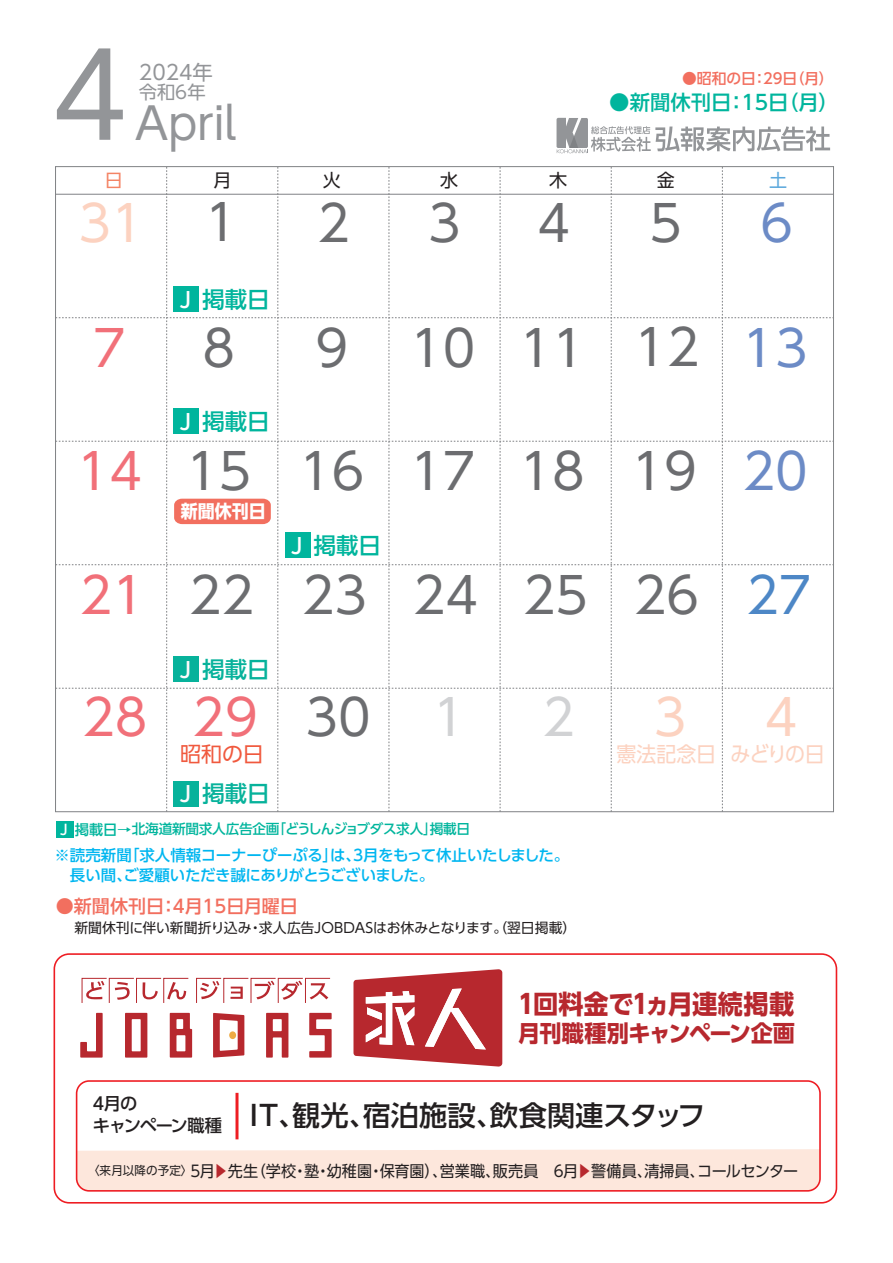
<style>
.page{position:relative;width:893px;height:1263px;background:#fff}
.page>*{position:absolute;margin:0;border:0;box-sizing:border-box;transform-origin:0 0}
.t1{font:115.95px "UD Shin Go Pro";color:#939598}
.t2{font:49.5px "UD Shin Go Pro";color:#6c6d70}
.t3{font:49.5px "UD Shin Go Pro";color:#f17079}
.t4{font:49.5px "UD Shin Go Pro";color:#fcd2c0}
.t5{font:49.5px "UD Shin Go Pro";color:#d1d2d4}
.t6{font:49.5px "UD Shin Go Pro";color:#6c8bc6}
.t7{font:44.1px "UD Shin Go Pro";letter-spacing:-.01em;color:#939598}
.t8{font:500 27.9px "UD Shin Go Pro";color:#231f20}
.t9{font:700 26.25px "UD Shin Go Pro";letter-spacing:-.01em;color:#b7282e;scale:.96 1}
.t10{font:700 23.1px "UD Shin Go Pro";letter-spacing:-.03em;color:#b7282e;scale:.96 1}
.t11{font:500 22.5px "UD Shin Go Pro";letter-spacing:-.005em;color:#00b59d}
.t12{font:500 22.5px "UD Shin Go Pro";letter-spacing:-.005em;color:#07b29b}
.t13{font:21px "UD Shin Go Pro";letter-spacing:-.015em;color:#fcd2c0;scale:.95 1}
.t14{font:21px "UD Shin Go Pro";color:#f0593e}
.t15{font:500 20.4px "UD Shin Go Pro";color:#00b59d}
.t16{font:20.4px "UD Shin Go Pro";color:#939598}
.t17{font:18.3px "UD Shin Go Pro";color:#939598}
.t18{font:500 18.15px "UD Shin Go Pro";letter-spacing:-.01em;color:#f26f5f}
.t19{font:18px "UD Shin Go Pro";color:#231f20}
.t20{font:700 18px "UD Shin Go Pro";color:#fff;scale:.95 1}
.t21{font:18px "UD Shin Go Pro";color:#f48465}
.t22{font:18px "UD Shin Go Pro";color:#5ba8dc}
.t23{font:500 17.25px/22.4px "UD Shin Go Pro";letter-spacing:-.07em;color:#231f20}
.t24{font:15.75px "UD Shin Go Pro";letter-spacing:-.005em;color:#231f20;scale:.96 1}
.t25{font:500 15.45px/20.2px "UD Shin Go Pro";letter-spacing:-.02em;color:#00b6f0}
.t26{font:500 14.7px "UD Shin Go Pro";color:#f26f5f}
.t27{font:13.8px "UD Shin Go Pro";letter-spacing:-.015em;color:#231f20}
.t28{font:500 13.65px "UD Shin Go Pro";letter-spacing:-.02em;color:#00b59d}
.s1{color:#6c6d70}
.s2{font-size:21.45px;color:#fff}
.s3{color:#6c8bc6}
.s4{color:#f17079}
.s5{color:#4d87c6}
.s6{font-size:21.45px;color:#fefafc}
.s7{font-size:14.25px;color:#fff}
.s8{font-size:14.25px}
.s9{font-size:12px}
.s10{color:#b7282e}
</style>
<div class="page">
<svg style="left:56px;top:167px;width:777px;height:645px"></svg>
<div style="left:174px;top:409px;width:25px;height:25px;background:#00b59d"></div>
<div style="left:174px;top:287px;width:25px;height:25px;background:#00b59d"></div>
<div style="left:285px;top:533px;width:26px;height:25px;background:#00b59d"></div>
<div style="left:174px;top:781px;width:25px;height:25px;background:#07b29b"></div>
<div style="left:174px;top:657px;width:25px;height:25px;background:#07b29b"></div>
<div style="left:56px;top:821px;width:17px;height:16px;background:#00b59d"></div>
<div style="left:77px;top:1149px;width:741px;height:40px;background:#fde7dc"></div>
<svg style="left:196px;top:978px;width:135px;height:25px"></svg>
<svg style="left:81px;top:978px;width:108px;height:25px"></svg>
<svg style="left:125px;top:1013px;width:22px;height:44px"></svg>
<svg style="left:170px;top:1013px;width:22px;height:44px"></svg>
<svg style="left:213px;top:1013px;width:31px;height:44px"></svg>
<svg style="left:266px;top:1013px;width:22px;height:44px"></svg>
<svg style="left:309px;top:1013px;width:23px;height:44px"></svg>
<svg style="left:80px;top:1013px;width:23px;height:44px"></svg>
<svg style="left:353px;top:969px;width:149px;height:97px"></svg>
<div style="left:54px;top:953px;width:783px;height:250px;border:2px solid #ee1d23;border-radius:15px"></div>
<div style="left:76px;top:1080px;width:745px;height:112px;border:2px solid #ee1d23;border-radius:13px"></div>
<hr style="left:235px;top:1093px;width:3px;height:46px;background:#ee1d23">
<svg style="left:557px;top:118px;width:273px;height:35px"></svg>
<h1 class="t1" style="left:51px;top:2px;width:78px">4</h1>
<h3 class="t16" style="left:139px;top:56px;width:76px">2024年</h3>
<p class="t17" style="left:139px;top:77px;width:68px">令和6年</p>
<h3 class="t7" style="left:135px;top:87px;width:103px">April</h3>
<p class="t26" style="left:682px;top:67px;width:153px">●昭和の日：29日（月）</p>
<h3 class="t15" style="left:609px;top:85px;width:231px">●新聞休刊日：15日（月）</h3>
<p class="t21" style="left:105px;top:165px;width:19px">日</p>
<p class="t19" style="left:213px;top:165px;width:19px">月</p>
<p class="t19" style="left:323px;top:165px;width:19px">火</p>
<p class="t19" style="left:440px;top:165px;width:19px">水</p>
<p class="t19" style="left:549px;top:165px;width:19px">木</p>
<p class="t19" style="left:657px;top:165px;width:19px">金</p>
<p class="t22" style="left:769px;top:165px;width:19px">土</p>
<h2 class="t4" style="left:78px;top:183px;width:161px">31 <span class="s1">1</span></h2>
<h2 class="t2" style="left:317px;top:183px;width:34px">2</h2>
<h2 class="t2" style="left:428px;top:183px;width:34px">3</h2>
<h2 class="t2" style="left:538px;top:183px;width:34px">4</h2>
<h2 class="t2" style="left:649px;top:183px;width:34px">5</h2>
<h2 class="t6" style="left:760px;top:183px;width:34px">6</h2>
<h3 class="t11" style="left:180px;top:281px;width:91px"><span class="s2">J</span> 掲載日</h3>
<h2 class="t3" style="left:93px;top:308px;width:34px">7</h2>
<h2 class="t2" style="left:202px;top:308px;width:34px">8</h2>
<h2 class="t2" style="left:316px;top:308px;width:34px">9</h2>
<h2 class="t2" style="left:410px;top:308px;width:399px">10 11 12 <span class="s3">13</span></h2>
<h3 class="t11" style="left:180px;top:403px;width:91px"><span class="s2">J</span> 掲載日</h3>
<h2 class="t2" style="left:77px;top:431px;width:732px"><span class="s4">14</span> 15 16 17 18 19 <span class="s3">20</span></h2>
<p class="t20" style="left:181px;top:497px;width:91px">新聞休刊日</p>
<h3 class="t11" style="left:291px;top:527px;width:91px"><span class="s2">J</span> 掲載日</h3>
<h2 class="t2" style="left:79px;top:555px;width:734px"><span class="s4">21</span> 22 23 24 25 26 <span class="s5">27</span></h2>
<h3 class="t12" style="left:180px;top:651px;width:91px"><span class="s6">J</span> 掲載日</h3>
<h2 class="t3" style="left:82px;top:677px;width:290px">28 29 <span class="s1">30</span></h2>
<h2 class="t5" style="left:433px;top:677px;width:34px">1</h2>
<h2 class="t5" style="left:542px;top:677px;width:34px">2</h2>
<h2 class="t4" style="left:654px;top:677px;width:34px">3</h2>
<h2 class="t4" style="left:765px;top:677px;width:34px">4</h2>
<h3 class="t14" style="left:180px;top:737px;width:85px">昭和の日</h3>
<h3 class="t13" style="left:617px;top:737px;width:221px">憲法記念日 みどりの日</h3>
<h3 class="t12" style="left:180px;top:775px;width:91px"><span class="s6">J</span> 掲載日</h3>
<p class="t28" style="left:60px;top:818px;width:411px"><span class="s7">J</span> <span class="s8">掲載日→</span>北海道新聞求人広告企画「どうしんジョブダス求人」掲載日</p>
<p class="t25" style="left:55px;top:844px;width:516px">※読売新聞「求人情報コーナーぴーぷる」は、3月をもって休止いたしました。　長い間、ご愛顧いただき誠にありがとうございました。</p>
<p class="t18" style="left:56px;top:892px;width:244px">●新聞休刊日：4月15日月曜日</p>
<p class="t27" style="left:74px;top:916px;width:504px">新聞休刊に伴い新聞折り込み・求人広告JOBDASはお休みとなります。（翌日掲載）</p>
<h3 class="t9" style="left:518px;top:982px;width:289px">1回料金で1ヵ月連続掲載</h3>
<h3 class="t10" style="left:518px;top:1014px;width:290px">月刊職種別キャンペーン企画</h3>
<p class="t23" style="left:93px;top:1092px;width:131px">4月の<br>キャンペーン職種</p>
<p class="t24" style="left:88px;top:1158px;width:741px"><span class="s9">〈来月以降の予定〉</span>5月<span class="s10">▶</span>先生（学校・塾・幼稚園・保育園）、営業職、販売員　6月<span class="s10">▶</span>警備員、清掃員、コールセンター</p>
<h3 class="t8" style="left:250px;top:1093px;width:457px">IT、観光、宿泊施設、飲食関連スタッフ</h3>
</div>
